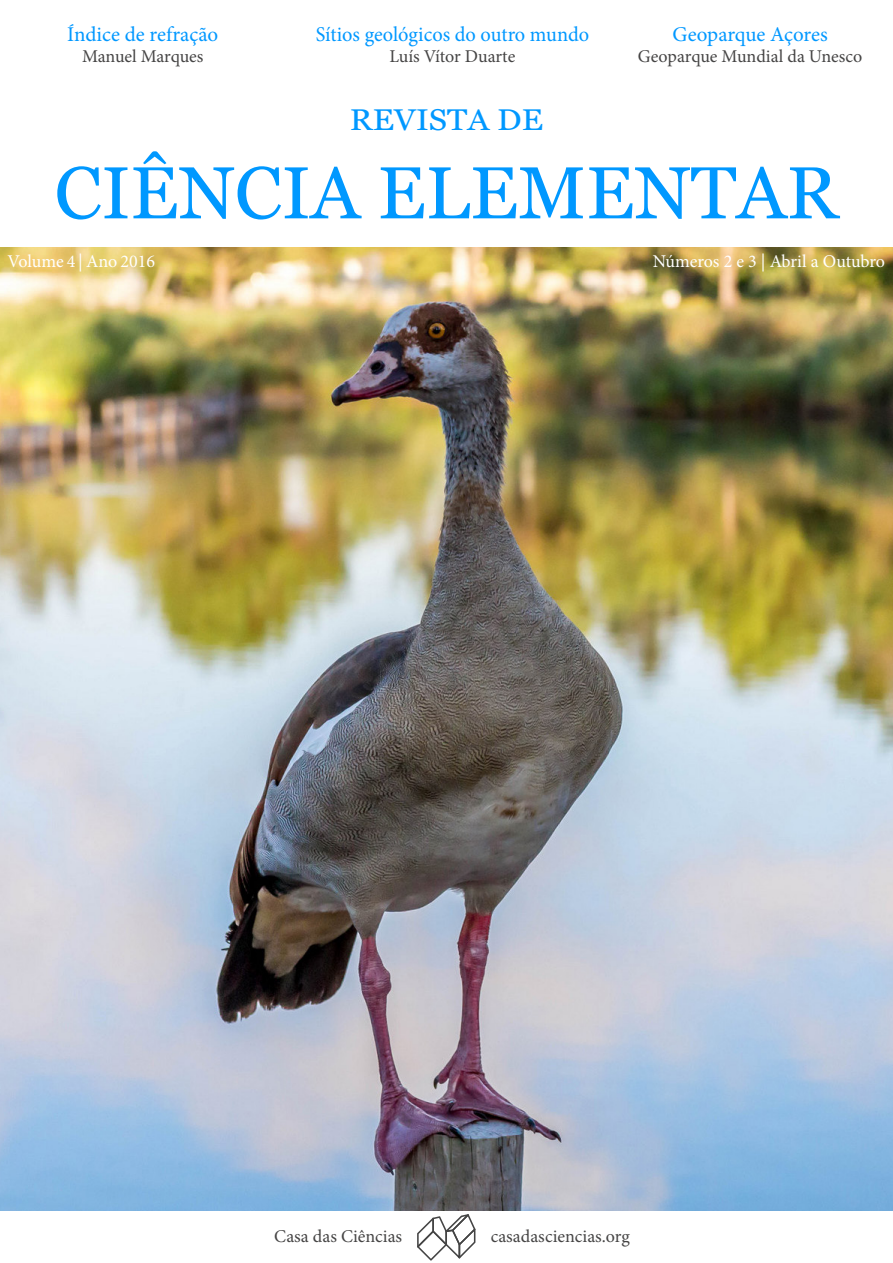
<style>
.page{position:relative;width:893px;height:1263px;background:#fff}
.page>*{position:absolute;margin:0;border:0;box-sizing:border-box;transform-origin:0 0}
.t1{font:73.5px "Georgia";color:#0098ff}
.t2{font:30px "Georgia";color:#0098ff;scale:1.09 1}
.t3{font:21px "Minion Pro";color:#0098ff}
.t4{font:18px "Minion Pro";color:#454444}
.t5{font:18px "Minion Pro";letter-spacing:-.005em;color:#fff}
</style>
<div class="page">
<img style="left:0;top:247px;width:893px;height:964px">
<img style="left:417px;top:1245px;width:28px;height:15px">
<img style="left:432px;top:1216px;width:13px;height:29px">
<img style="left:417px;top:1218px;width:17px;height:29px">
<img style="left:445px;top:1232px;width:28px;height:26px">
<img style="left:445px;top:1224px;width:7px;height:8px">
<img style="left:452px;top:1214px;width:24px;height:31px">
<p class="t3" style="left:67px;top:20px;width:153px">Índice de refração</p>
<p class="t4" style="left:82px;top:45px;width:123px">Manuel Marques</p>
<p class="t3" style="left:316px;top:20px;width:275px">Sítios geológicos do outro mundo</p>
<p class="t4" style="left:390px;top:45px;width:127px">Luís Vítor Duarte</p>
<p class="t3" style="left:673px;top:20px;width:157px">Geoparque Açores</p>
<p class="t4" style="left:638px;top:45px;width:226px">Geoparque Mundial da Unesco</p>
<h2 class="t2" style="left:350px;top:98px;width:179px">REVISTA DE</h2>
<h1 class="t1" style="left:55px;top:139px;width:785px">CIÊNCIA ELEMENTAR</h1>
<p class="t5" style="left:7px;top:249px;width:149px">Volume 4 | Ano 2016</p>
<p class="t5" style="left:653px;top:249px;width:234px">Números 2 e 3 | Abril a Outubro</p>
<p class="t4" style="left:274px;top:1224px;width:129px">Casa das Ciências</p>
<p class="t4" style="left:491px;top:1224px;width:141px">casadasciencias.org</p>
</div>
